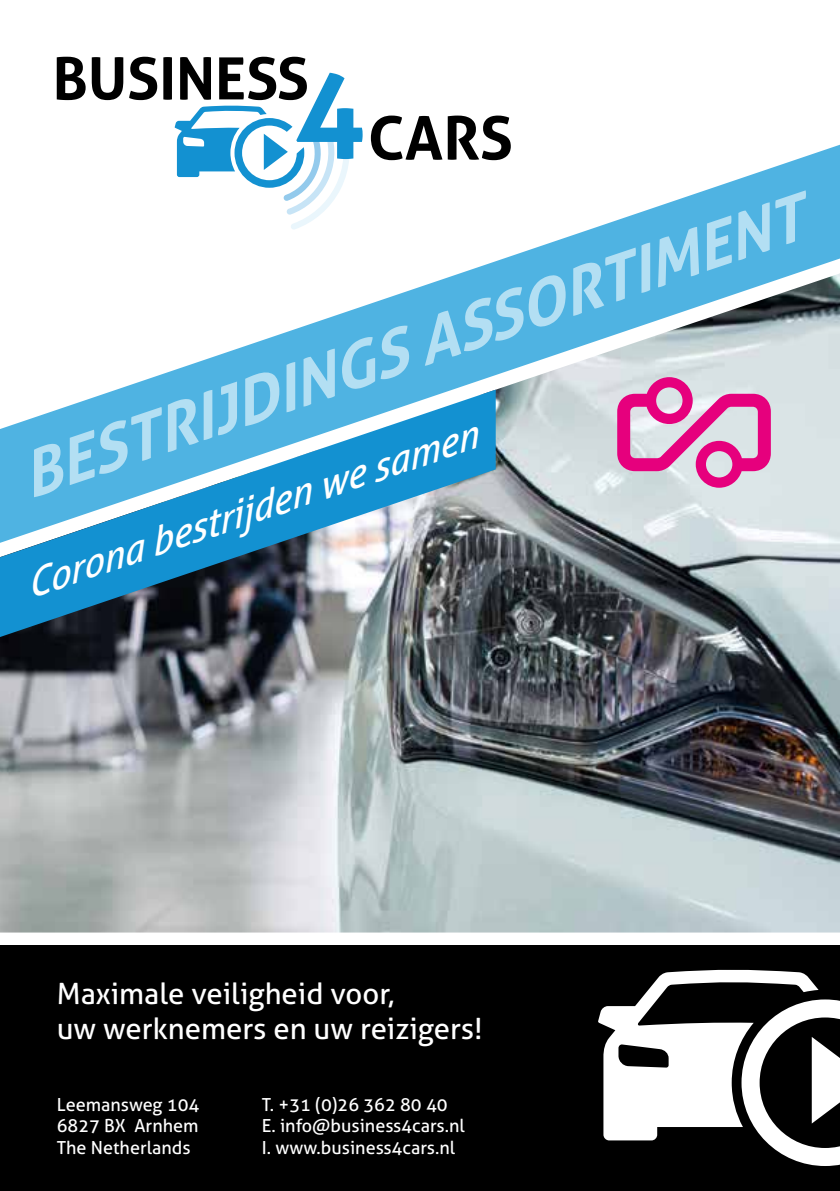
<style>
.page{position:relative;width:840px;height:1191px;background:#fff}
.page>*{position:absolute;margin:0;border:0;box-sizing:border-box;transform-origin:0 0}
.t1{font:italic 38px "Aller";color:#fff}
.t2{font:29.4px/35.2px "Aller";color:#fff}
.t3{font:18px/21.6px "Aller";color:#fff;text-align:justify}
</style>
<div class="page">
<svg style="left:57px;top:57px;width:29px;height:43px"></svg>
<svg style="left:92px;top:57px;width:31px;height:43px"></svg>
<svg style="left:129px;top:57px;width:28px;height:43px"></svg>
<svg style="left:370px;top:116px;width:140px;height:29px"></svg>
<svg style="left:163px;top:57px;width:199px;height:88px"></svg>
<div style="left:0;top:945px;width:839px;height:246px;background:#000"></div>
<img style="left:0;top:543px;width:839px;height:389px">
<svg style="left:176px;top:145px;width:663px;height:398px"></svg>
<svg style="left:118px;top:189px;width:687px;height:309px"></svg>
<svg style="left:0;top:389px;width:495px;height:248px;background:#5799bb"></svg>
<svg style="left:598px;top:969px;width:241px;height:197px"></svg>
<svg style="left:617px;top:377px;width:153px;height:111px;background:#de8bbd"></svg>
<h1 class="t1" style="left:18px;top:565px;width:475px;rotate:-19deg">Corona bestrijden we samen</h1>
<h2 class="t2" style="left:57px;top:975px;width:427px">Maximale veiligheid voor,<br>uw werknemers en uw reizigers!</h2>
<p class="t3" style="left:57px;top:1093px;width:144px">Leemansweg 104<br>6827 BX Arnhem The Netherlands</p>
<p class="t3" style="left:261px;top:1093px;width:204px;text-align:left">T. +31 (0)26 362 80 40<br>E. info@business4cars.nl<br>I. www.business4cars.nl</p>
</div>
